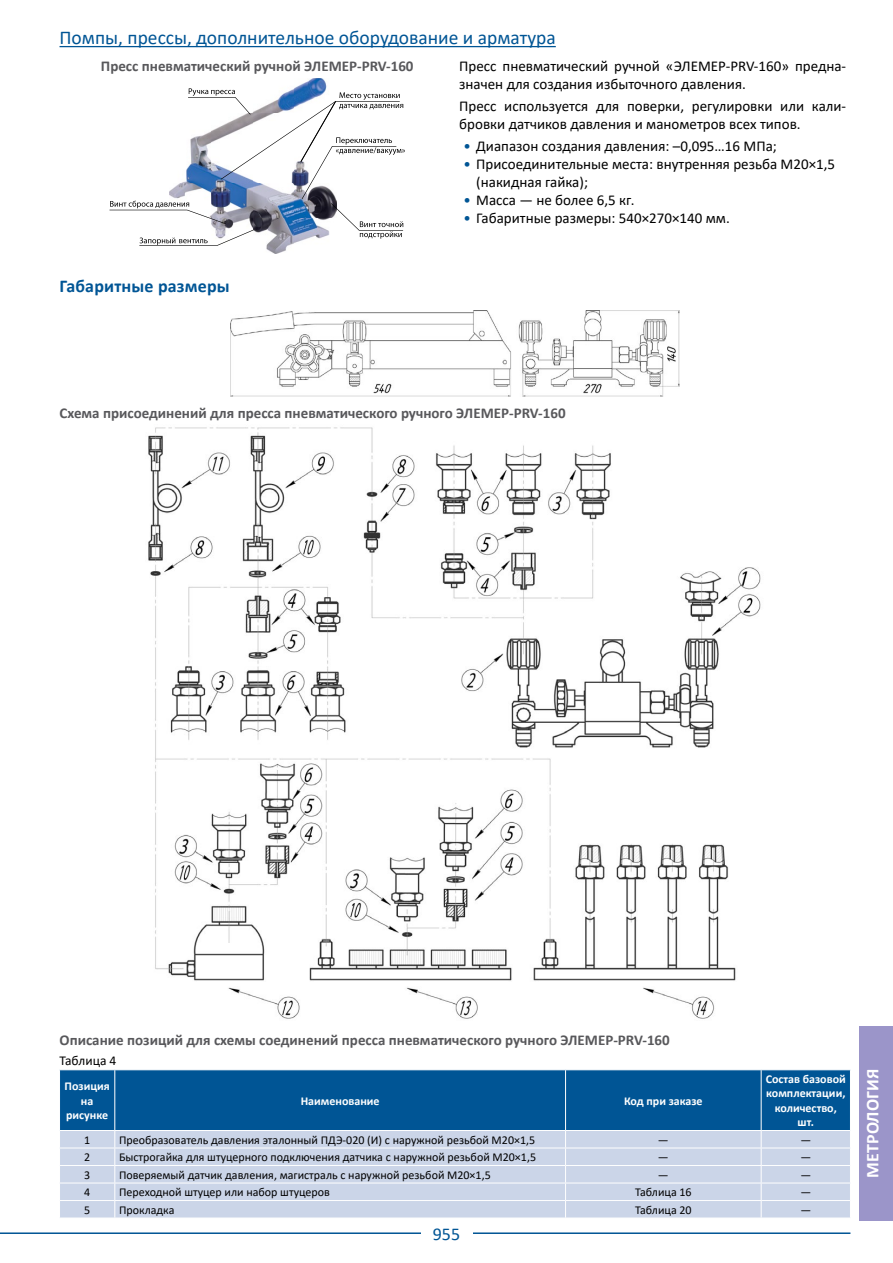
<style>
.page{position:relative;width:893px;height:1263px;background:#fff}
.page>*{position:absolute;margin:0;border:0;box-sizing:border-box;transform-origin:0 0}
.t1{font:19.5px "Calibri";color:#005595}
.t2{font:700 18px "Calibri";letter-spacing:.01em;color:#005595}
.t3{font:700 18px "Calibri";letter-spacing:.01em;color:#fff}
.t4{font:18px "Calibri";color:#005595}
.t5{font:15px/18px "Calibri";color:#000}
.t6{font:700 15px "Calibri";color:#58585b}
.t7{font:13.5px "Calibri";color:#000}
.t8{font:12px "Calibri";color:#000}
.t9{font:700 12px/14.4px "Calibri";color:#fff;text-align:center}
.s1{color:#005595}
</style>
<div class="page">
<hr style="left:0;top:1232px;width:850px;height:2px;background:#005595">
<hr style="left:60px;top:46px;width:496px;height:1px;background:#005595">
<div style="left:421px;top:1225px;width:51px;height:16px;background:#fff"></div>
<div style="left:859px;top:1026px;width:34px;height:194px;background:#9b95c9"></div>
<img style="left:266px;top:78px;width:61px;height:176px">
<svg style="left:109px;top:88px;width:296px;height:158px"></svg>
<img style="left:230px;top:311px;width:449px;height:85px">
<img style="left:148px;top:427px;width:613px;height:592px">
<div style="left:60px;top:1070px;width:790px;height:60px;background:#005595"></div>
<div style="left:60px;top:1131px;width:790px;height:87px;background:#cbd5e8"></div>
<hr style="left:114px;top:1070px;width:1px;height:60px;background:#fff">
<hr style="left:565px;top:1070px;width:1px;height:60px;background:#fff">
<hr style="left:761px;top:1070px;width:1px;height:60px;background:#fff">
<hr style="left:59px;top:1147px;width:56px;height:1px;background:#fff">
<hr style="left:115px;top:1147px;width:451px;height:1px;background:#fff">
<hr style="left:566px;top:1147px;width:195px;height:1px;background:#fff">
<hr style="left:761px;top:1147px;width:90px;height:1px;background:#fff">
<hr style="left:59px;top:1165px;width:56px;height:1px;background:#fff">
<hr style="left:115px;top:1165px;width:451px;height:1px;background:#fff">
<hr style="left:566px;top:1165px;width:195px;height:1px;background:#fff">
<hr style="left:761px;top:1165px;width:90px;height:1px;background:#fff">
<hr style="left:59px;top:1183px;width:56px;height:1px;background:#fff">
<hr style="left:115px;top:1183px;width:451px;height:1px;background:#fff">
<hr style="left:566px;top:1183px;width:195px;height:1px;background:#fff">
<hr style="left:761px;top:1183px;width:90px;height:1px;background:#fff">
<hr style="left:59px;top:1200px;width:56px;height:1px;background:#fff">
<hr style="left:115px;top:1200px;width:451px;height:1px;background:#fff">
<svg style="left:114px;top:1131px;width:1px;height:87px"></svg>
<hr style="left:566px;top:1200px;width:195px;height:1px;background:#fff">
<svg style="left:565px;top:1131px;width:1px;height:87px"></svg>
<hr style="left:761px;top:1200px;width:90px;height:1px;background:#fff">
<svg style="left:761px;top:1131px;width:1px;height:87px"></svg>
<h1 class="t1" style="left:60px;top:24px;width:498px">Помпы, прессы, дополнительное оборудование и арматура</h1>
<p class="t6" style="left:101px;top:55px;width:314px">Пресс пневматический ручной ЭЛЕМЕР-PRV-160</p>
<p class="t5" style="left:459px;top:56px;width:388px">Пресс пневматический ручной «ЭЛЕМЕР-PRV-160» предна&shy;значен для создания избыточного давления.</p>
<p class="t5" style="left:459px;top:97px;width:388px">Пресс используется для поверки, регулировки или кали&shy;бровки датчиков давления и манометров всех типов.</p>
<p class="t5" style="left:463px;top:137px;width:315px"><span class="s1">•</span> Диапазон создания давления: –0,095…16 МПа;</p>
<p class="t5" style="left:476px;top:155px;width:360px;text-indent:-13px"><span class="s1">•</span> Присоединительные места: внутренняя резьба М20×1,5 (накидная гайка);</p>
<p class="t5" style="left:463px;top:191px;width:172px"><span class="s1">•</span> Масса — не более 6,5 кг.</p>
<p class="t5" style="left:463px;top:209px;width:268px"><span class="s1">•</span> Габаритные размеры: 540×270×140 мм.</p>
<p class="t2" style="left:60px;top:273px;width:172px">Габаритные размеры</p>
<p class="t6" style="left:60px;top:403px;width:508px">Схема присоединений для пресса пневматического ручного ЭЛЕМЕР-PRV-160</p>
<p class="t6" style="left:60px;top:1029px;width:612px">Описание позиций для схемы соединений пресса пневматического ручного ЭЛЕМЕР-PRV-160</p>
<p class="t7" style="left:60px;top:1051px;width:58px">Таблица 4</p>
<p class="t9" style="left:65px;top:1079px;width:47px">Позиция на рисунке</p>
<p class="t9" style="left:301px;top:1093px;width:80px">Наименование</p>
<p class="t9" style="left:624px;top:1093px;width:80px">Код при заказе</p>
<p class="t9" style="left:766px;top:1072px;width:82px">Состав базовой комплектации, количество, шт.</p>
<p class="t8" style="left:84px;top:1131px;width:8px">1</p>
<p class="t8" style="left:119px;top:1131px;width:418px">Преобразователь давления эталонный ПДЭ-020 (И) с наружной резьбой М20×1,5</p>
<p class="t8" style="left:658px;top:1131px;width:12px">—</p>
<p class="t8" style="left:800px;top:1131px;width:12px">—</p>
<p class="t8" style="left:84px;top:1149px;width:8px">2</p>
<p class="t8" style="left:119px;top:1149px;width:419px">Быстрогайка для штуцерного подключения датчика с наружной резьбой М20×1,5</p>
<p class="t8" style="left:658px;top:1149px;width:12px">—</p>
<p class="t8" style="left:800px;top:1149px;width:12px">—</p>
<p class="t8" style="left:84px;top:1166px;width:8px">3</p>
<p class="t8" style="left:119px;top:1166px;width:373px">Поверяемый датчик давления, магистраль с наружной резьбой М20×1,5</p>
<p class="t8" style="left:658px;top:1166px;width:12px">—</p>
<p class="t8" style="left:800px;top:1166px;width:12px">—</p>
<p class="t8" style="left:84px;top:1184px;width:8px">4</p>
<p class="t8" style="left:119px;top:1184px;width:212px">Переходной штуцер или набор штуцеров</p>
<p class="t8" style="left:635px;top:1184px;width:58px">Таблица 16</p>
<p class="t8" style="left:800px;top:1184px;width:12px">—</p>
<p class="t8" style="left:84px;top:1201px;width:8px">5</p>
<p class="t8" style="left:119px;top:1201px;width:57px">Прокладка</p>
<p class="t8" style="left:635px;top:1201px;width:58px">Таблица 20</p>
<p class="t8" style="left:800px;top:1201px;width:12px">—</p>
<p class="t4" style="left:433px;top:1221px;width:29px">955</p>
<p class="t3" style="left:860px;top:1178px;width:111px;rotate:-90deg">МЕТРОЛОГИЯ</p>
</div>
